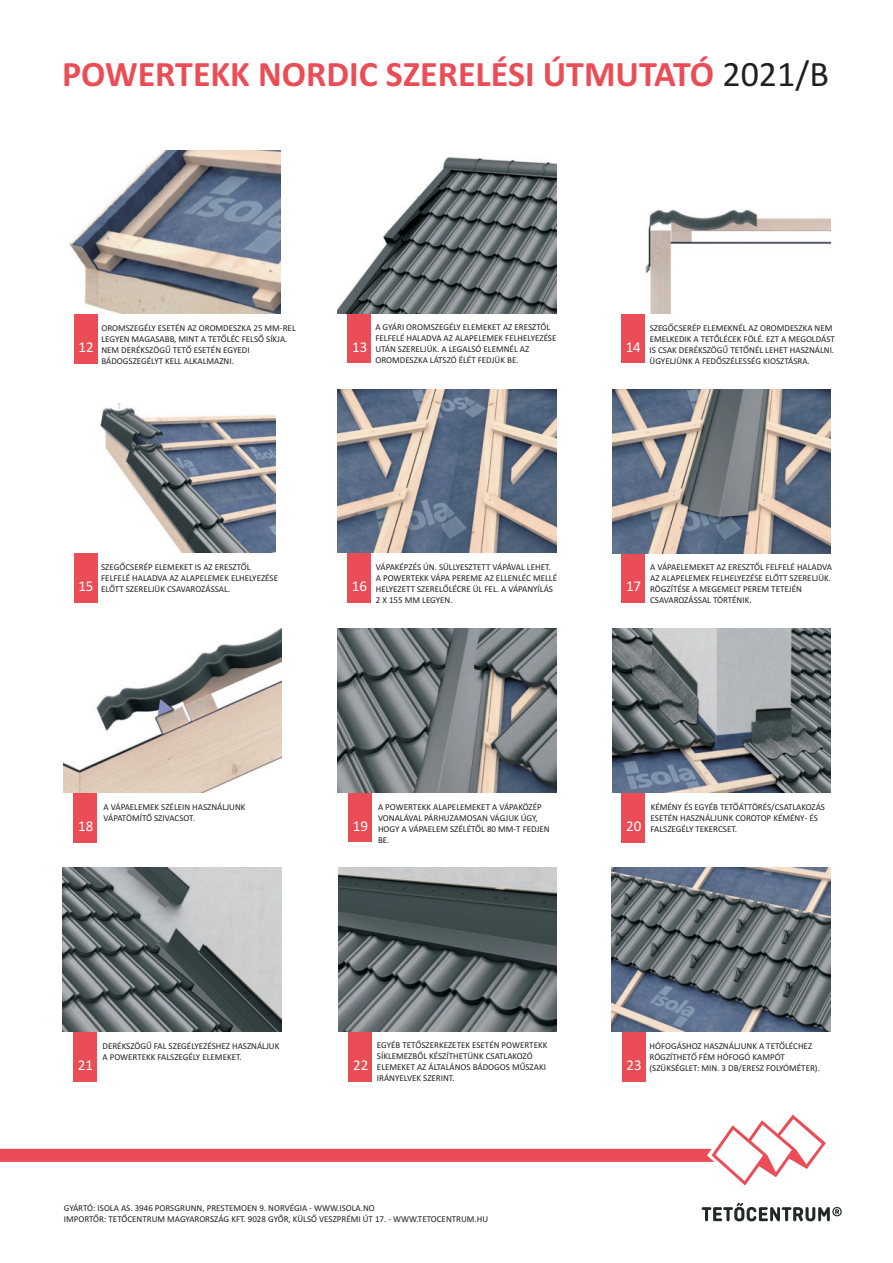
<style>
.page{position:relative;width:893px;height:1263px;background:#fff}
.page>*{position:absolute;margin:0;border:0;box-sizing:border-box;transform-origin:0 0}
.t1{font:700 36px "Calibri";color:#eb4d57}
.t2{font:15px "Calibri";color:#fff}
.t3{font:9px/10.9px "Calibri";color:#231f20}
.s1{font-weight:400;color:#231f20}
</style>
<div class="page">
<div style="left:73px;top:1025px;width:24px;height:56px;background:#eb4d57"></div>
<div style="left:74px;top:786px;width:23px;height:56px;background:#eb4d57"></div>
<div style="left:74px;top:546px;width:23px;height:57px;background:#eb4d57"></div>
<div style="left:74px;top:307px;width:23px;height:56px;background:#eb4d57"></div>
<div style="left:348px;top:307px;width:23px;height:56px;background:#eb4d57"></div>
<div style="left:621px;top:307px;width:23px;height:56px;background:#eb4d57"></div>
<img style="left:621px;top:209px;width:210px;height:105px">
<img style="left:338px;top:157px;width:218px;height:156px">
<img style="left:69px;top:150px;width:211px;height:163px">
<div style="left:348px;top:546px;width:23px;height:57px;background:#eb4d57"></div>
<div style="left:622px;top:546px;width:23px;height:56px;background:#eb4d57"></div>
<img style="left:612px;top:389px;width:219px;height:164px">
<img style="left:338px;top:389px;width:218px;height:164px">
<img style="left:74px;top:403px;width:202px;height:150px">
<div style="left:349px;top:786px;width:23px;height:56px;background:#eb4d57"></div>
<div style="left:622px;top:786px;width:23px;height:56px;background:#eb4d57"></div>
<img style="left:612px;top:628px;width:219px;height:164px">
<img style="left:338px;top:628px;width:218px;height:164px">
<img style="left:63px;top:628px;width:218px;height:164px">
<div style="left:349px;top:1025px;width:23px;height:56px;background:#eb4d57"></div>
<div style="left:622px;top:1025px;width:23px;height:56px;background:#eb4d57"></div>
<img style="left:63px;top:867px;width:218px;height:164px">
<img style="left:338px;top:867px;width:219px;height:164px">
<img style="left:612px;top:867px;width:218px;height:164px">
<svg style="left:701px;top:1202px;width:141px;height:19px"></svg>
<svg style="left:0;top:1114px;width:826px;height:71px"></svg>
<h1 class="t1" style="left:62px;top:59px;width:768px">POWERTEKK NORDIC SZERELÉSI ÚTMUTATÓ <span class="s1">2021/B</span></h1>
<p class="t3" style="left:101px;top:323px;width:196px">OROMSZEGÉLY ESETÉN AZ OROMDESZKA 25 MM-REL LEGYEN MAGASABB, MINT A TETÕLÉC FELSÕ SÍKJA.<br>NEM DERÉKSZÖGÛ TETÕ ESETÉN EGYEDI BÁDOGSZEGÉLYT KELL ALKALMAZNI.</p>
<p class="t3" style="left:375px;top:323px;width:183px">A GYÁRI OROMSZEGÉLY ELEMEKET AZ ERESZTÕL FELFELÉ HALADVA AZ ALAPELEMEK FELHELYEZÉSE UTÁN SZERELJÜK. A LEGALSÓ ELEMNÉL AZ OROMDESZKA LÁTSZÓ ÉLÉT FEDJÜK BE.</p>
<p class="t3" style="left:650px;top:323px;width:187px">SZEGÕCSERÉP ELEMEKNÉL AZ OROMDESZKA NEM EMELKEDIK A TETÕLÉCEK FÖLÉ. EZT A MEGOLDÁST IS CSAK DERÉKSZÖGÛ TETÕNÉL LEHET HASZNÁLNI.<br>ÜGYELJÜNK A FEDÕSZÉLESSÉG KIOSZTÁSRA.</p>
<h2 class="t2" style="left:78px;top:341px;width:17px">12</h2>
<h2 class="t2" style="left:352px;top:340px;width:17px">13</h2>
<h2 class="t2" style="left:626px;top:340px;width:17px">14</h2>
<h2 class="t2" style="left:78px;top:580px;width:17px">15</h2>
<p class="t3" style="left:101px;top:563px;width:178px">SZEGÕCSERÉP ELEMEKET IS AZ ERESZTÕL<br>FELFELÉ HALADVA AZ ALAPELEMEK ELHELYEZÉSE<br>ELÕTT SZERELJÜK CSAVAROZÁSSAL.</p>
<p class="t3" style="left:376px;top:562px;width:183px">VÁPAKÉPZÉS ÚN. SÜLLYESZTETT VÁPÁVAL LEHET.<br>A POWERTEKK VÁPA PEREME AZ ELLENLÉC MELLÉ HELYEZETT SZERELÕLÉCRE ÜL FEL. A VÁPANYÍLÁS 2 X 155 MM LEGYEN.</p>
<p class="t3" style="left:650px;top:562px;width:183px">A VÁPAELEMEKET AZ ERESZTÕL FELFELÉ HALADVA AZ ALAPELEMEK FELHELYEZÉSE ELÕTT SZERELJÜK.<br>RÖGZÍTÉSE A MEGEMELT PEREM TETEJÉN CSAVAROZÁSSAL TÖRTÉNIK.</p>
<h2 class="t2" style="left:352px;top:580px;width:17px">16</h2>
<h2 class="t2" style="left:626px;top:580px;width:17px">17</h2>
<h2 class="t2" style="left:78px;top:820px;width:17px">18</h2>
<p class="t3" style="left:104px;top:802px;width:143px">A VÁPAELEMEK SZÉLEIN HASZNÁLJUNK<br>VÁPATÖMÍTÕ SZIVACSOT.</p>
<p class="t3" style="left:378px;top:802px;width:173px">A POWERTEKK ALAPELEMEKET A VÁPAKÖZÉP<br>VONALÁVAL PÁRHUZAMOSAN VÁGJUK ÚGY,<br>HOGY A VÁPAELEM SZÉLÉTÕL 80 MM-T FEDJEN<br>BE.</p>
<p class="t3" style="left:651px;top:802px;width:176px">KÉMÉNY ÉS EGYÉB TETÕÁTTÖRÉS/CSATLAKOZÁS<br>ESETÉN HASZNÁLJUNK COROTOP KÉMÉNY- ÉS<br>FALSZEGÉLY TEKERCSET.</p>
<h2 class="t2" style="left:353px;top:819px;width:17px">19</h2>
<h2 class="t2" style="left:626px;top:820px;width:17px">20</h2>
<h2 class="t2" style="left:78px;top:1059px;width:17px">21</h2>
<p class="t3" style="left:102px;top:1041px;width:178px">DERÉKSZÖGÛ FAL SZEGÉLYEZÉSHEZ HASZNÁLJUK<br>A POWERTEKK FALSZEGÉLY ELEMEKET.</p>
<p class="t3" style="left:377px;top:1040px;width:172px">EGYÉB TETÕSZERKEZETEK ESETÉN POWERTEKK SÍKLEMEZBÕL KÉSZÍTHETÜNK CSATLAKOZÓ ELEMEKET AZ ÁLTALÁNOS BÁDOGOS MÛSZAKI IRÁNYELVEK SZERINT.</p>
<p class="t3" style="left:650px;top:1041px;width:172px">HÓFOGÁSHOZ HASZNÁLJUNK A TETÕLÉCHEZ<br>RÖGZÍTHETÕ FÉM HÓFOGÓ KAMPÓT (SZÜKSÉGLET: MIN. 3 DB/ERESZ FOLYÓMÉTER).</p>
<h2 class="t2" style="left:353px;top:1059px;width:17px">22</h2>
<h2 class="t2" style="left:626px;top:1059px;width:17px">23</h2>
<p class="t3" style="left:64px;top:1203px;width:426px">GYÁRTÓ: ISOLA AS. 3946 PORSGRUNN, PRESTEMOEN 9. NORVÉGIA - WWW.ISOLA.NO<br>IMPORTÕR: TETÕCENTRUM MAGYARORSZÁG KFT. 9028 GYÕR, KÜLSÕ VESZPRÉMI ÚT 17. - WWW.TETOCENTRUM.HU</p>
</div>
